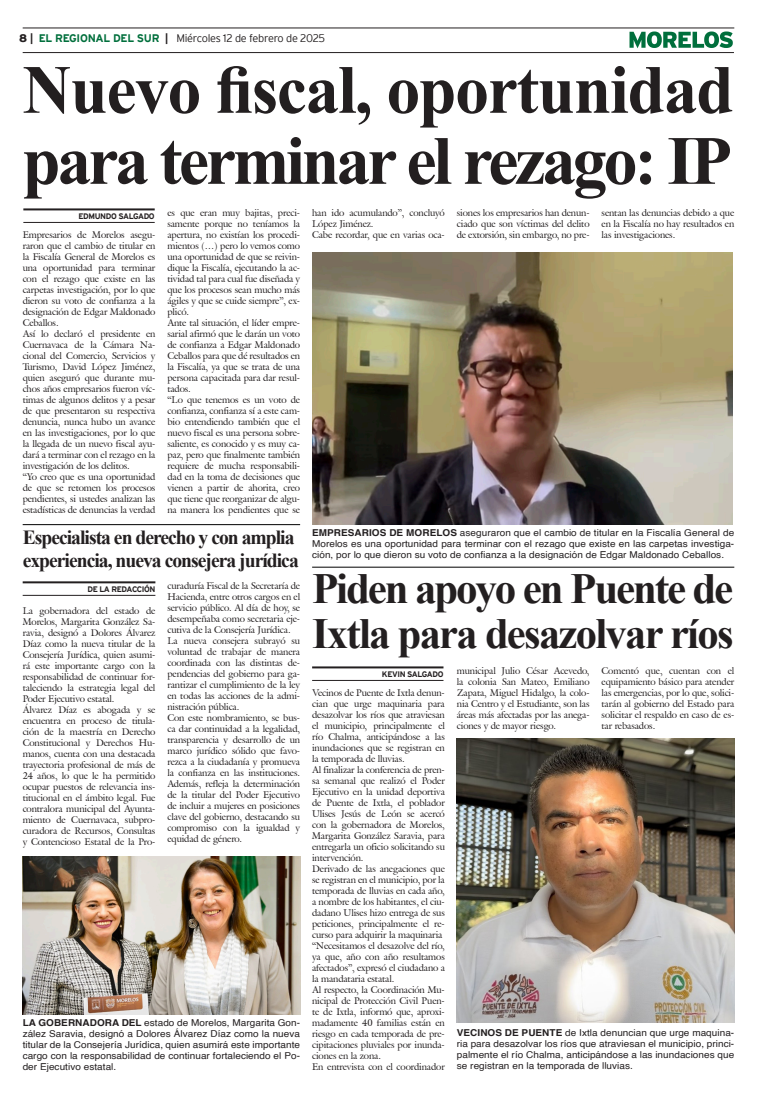
<style>
.page{position:relative;width:757px;height:1106px;background:#fff}
.page>*{position:absolute;margin:0;border:0;box-sizing:border-box;transform-origin:0 0}
.Cabeza_01{font:700 69px "Times New Roman";letter-spacing:-.035em;color:#231f20}
.Cabeza_02{font:700 43px "Times New Roman";letter-spacing:-.04em;color:#231f20}
.Cabeza_03{font:700 20px "Times New Roman";letter-spacing:-.05em;color:#231f20}
.t1{font:300 11px "Interstate";letter-spacing:-.025em;color:#231f20}
.t2{font:9.5px/11px "Galliard IT Cby BT";letter-spacing:-.01em;color:#231f20;text-align:justify}
.Pie_de_foto{font:9.5px/11px "Helvetica";letter-spacing:.005em;color:#231f20;text-align:justify;scale:1.05 1}
.t3{font:700 8px "Interstate";letter-spacing:-.05em;color:#231f20}
.s1{font-weight:900}
.s2{font-weight:700}
.s3{font-weight:700;color:#006f3c}
</style>
<div class="page">
<hr style="left:23px;top:28px;width:711px;height:1px;background:#231f20">
<hr style="left:23px;top:52px;width:711px;height:1px;background:#231f20">
<svg style="left:629px;top:31px;width:104px;height:17px"></svg>
<hr style="left:23px;top:208px;width:132px;height:2px;background:#231f20">
<hr style="left:23px;top:222px;width:132px;height:1px;background:#231f20">
<hr style="left:312px;top:666px;width:131px;height:2px;background:#231f20">
<hr style="left:312px;top:680px;width:131px;height:1px;background:#231f20">
<hr style="left:312px;top:566px;width:422px;height:1px;background:#000">
<img style="left:312px;top:252px;width:421px;height:272px">
<img style="left:457px;top:738px;width:277px;height:284px">
<hr style="left:23px;top:581px;width:132px;height:2px;background:#231f20">
<hr style="left:23px;top:595px;width:132px;height:1px;background:#231f20">
<hr style="left:23px;top:524px;width:277px;height:1px;background:#000">
<img style="left:23px;top:856px;width:277px;height:158px">
<p class="t1" style="left:19px;top:32px;width:307px"><span class="s1">8</span> <span class="s2">|</span> <span class="s3">EL REGIONAL DEL SUR</span> <span class="s2">|</span> Miércoles 12 de febrero de 2025</p>
<p class="Cabeza_01" style="left:23px;top:40px;width:712px">Nuevo fiscal, oportunidad</p>
<p class="Cabeza_01" style="left:23px;top:111px;width:711px">para terminar el rezago: IP</p>
<p class="t3" style="left:78px;top:212px;width:78px">EDMUNDO SALGADO</p>
<p class="t2" style="left:312px;top:207px;width:134px">han ido acumulando”, concluyó<br>López Jiménez.</p>
<p class="t2" style="left:312px;top:229px;width:134px">Cabe recordar, que en varias oca-</p>
<p class="t2" style="left:167px;top:207px;width:134px">es que eran muy bajitas, preci&shy;samente porque no teníamos la apertura, no existían los procedi&shy;mientos (…) pero lo vemos como una oportunidad de que se reivin&shy;dique la Fiscalía, ejecutando la ac&shy;tividad tal para cual fue diseñada y que los procesos sean mucho más ágiles y que se cuide siempre”, ex&shy;plicó.</p>
<p class="t2" style="left:167px;top:317px;width:134px">Ante tal situación, el líder empre&shy;sarial afirmó que le darán un voto de confianza a Edgar Maldonado Ceballos para que dé resultados en la Fiscalía, ya que se trata de una persona capacitada para dar resul&shy;tados.</p>
<p class="t2" style="left:167px;top:394px;width:134px">“Lo que tenemos es un voto de confianza, confianza sí a este cam&shy;bio entendiendo también que el nuevo fiscal es una persona sobre&shy;saliente, es conocido y es muy ca&shy;paz, pero que finalmente también requiere de mucha responsabili&shy;dad en la toma de decisiones que vienen a partir de ahorita, creo que tiene que reorganizar de algu&shy;na manera los pendientes que se</p>
<p class="t2" style="left:457px;top:207px;width:134px">siones los empresarios han denun&shy;ciado que son víctimas del delito de extorsión, sin embargo, no pre-</p>
<p class="t2" style="left:601px;top:207px;width:134px">sentan las denuncias debido a que en la Fiscalía no hay resultados en las investigaciones.</p>
<p class="t2" style="left:23px;top:229px;width:134px">Empresarios de Morelos asegu&shy;raron que el cambio de titular en la Fiscalía General de Morelos es una oportunidad para terminar con el rezago que existe en las carpetas investigación, por lo que dieron su voto de confianza a la designación de Edgar Maldonado Ceballos.</p>
<p class="t2" style="left:23px;top:328px;width:134px">Así lo declaró el presidente en Cuernavaca de la Cámara Na&shy;cional del Comercio, Servicios y Turismo, David López Jiménez, quien aseguró que durante mu&shy;chos años empresarios fueron víc&shy;timas de algunos delitos y a pesar de que presentaron su respectiva denuncia, nunca hubo un avance en las investigaciones, por lo que la llegada de un nuevo fiscal ayu&shy;dará a terminar con el rezago en la investigación de los delitos.</p>
<p class="t2" style="left:23px;top:471px;width:134px">“Yo creo que es una oportunidad de que se retomen los procesos pendientes, si ustedes analizan las estadísticas de denuncias la verdad</p>
<p class="Cabeza_03" style="left:23px;top:523px;width:273px">Especialista en derecho y con amplia</p>
<p class="Cabeza_03" style="left:23px;top:546px;width:278px">experiencia, nueva consejera jurídica</p>
<p class="t3" style="left:87px;top:584px;width:69px">DE LA REDACCIÓN</p>
<p class="t2" style="left:167px;top:579px;width:134px">curaduría Fiscal de la Secretaría de Hacienda, entre otros cargos en el servicio público. Al día de hoy, se desempeñaba como secretaria eje&shy;cutiva de la Consejería Jurídica.</p>
<p class="t2" style="left:167px;top:634px;width:134px">La nueva consejera subrayó su voluntad de trabajar de manera coordinada con las distintas de&shy;pendencias del gobierno para ga&shy;rantizar el cumplimiento de la ley en todas las acciones de la admi&shy;nistración pública.</p>
<p class="t2" style="left:167px;top:711px;width:134px">Con este nombramiento, se bus&shy;ca dar continuidad a la legalidad, transparencia y desarrollo de un marco jurídico sólido que favo&shy;rezca a la ciudadanía y promueva la confianza en las instituciones.<br>Además, refleja la determinación de la titular del Poder Ejecutivo de incluir a mujeres en posiciones clave del gobierno, destacando su compromiso con la igualdad y equidad de género.</p>
<p class="t2" style="left:23px;top:605px;width:134px">La gobernadora del estado de Morelos, Margarita González Sa&shy;ravia, designó a Dolores Álvarez Díaz como la nueva titular de la Consejería Jurídica, quien asumi&shy;rá este importante cargo con la responsabilidad de continuar for&shy;taleciendo la estrategia legal del Poder Ejecutivo estatal.</p>
<p class="t2" style="left:23px;top:704px;width:134px">Álvarez Díaz es abogada y se encuentra en proceso de titula&shy;ción de la maestría en Derecho Constitucional y Derechos Hu&shy;manos, cuenta con una destacada trayectoria profesional de más de 24 años, lo que le ha permitido ocupar puestos de relevancia ins&shy;titucional en el ámbito legal. Fue contralora municipal del Ayunta&shy;miento de Cuernavaca, subpro&shy;curadora de Recursos, Consultas y Contencioso Estatal de la Pro-</p>
<p class="Pie_de_foto" style="left:23px;top:1017px;width:266px"><span class="s2">LA GOBERNADORA DEL</span> estado de Morelos, Margarita Gon&shy;zález Saravia, designó a Dolores Álvarez Díaz como la nueva titular de la Consejería Jurídica, quien asumirá este importante cargo con la responsabilidad de continuar fortaleciendo el Po&shy;der Ejecutivo estatal.</p>
<p class="Pie_de_foto" style="left:312px;top:527px;width:403px"><span class="s2">EMPRESARIOS DE MORELOS</span> aseguraron que el cambio de titular en la Fiscalía General de Morelos es una oportunidad para terminar con el rezago que existe en las carpetas investiga&shy;ción, por lo que dieron su voto de confianza a la designación de Edgar Maldonado Ceballos.</p>
<p class="Cabeza_02" style="left:312px;top:558px;width:423px">Piden apoyo en Puente de</p>
<p class="Cabeza_02" style="left:312px;top:603px;width:423px">Ixtla para desazolvar ríos</p>
<p class="t3" style="left:382px;top:669px;width:63px">KEVIN SALGADO</p>
<p class="t2" style="left:457px;top:664px;width:134px">municipal Julio César Acevedo, la colonia San Mateo, Emiliano Zapata, Miguel Hidalgo, la colo&shy;nia Centro y el Estudiante, son las áreas más afectadas por las anega&shy;ciones y de mayor riesgo.</p>
<p class="t2" style="left:601px;top:664px;width:134px">Comentó que, cuentan con el equipamiento básico para atender las emergencias, por lo que, solici&shy;tarán al gobierno del Estado para solicitar el respaldo en caso de es&shy;tar rebasados.</p>
<p class="t2" style="left:312px;top:686px;width:134px">Vecinos de Puente de Ixtla denun&shy;cian que urge maquinaria para desazolvar los ríos que atraviesan el municipio, principalmente el río Chalma, anticipándose a las inundaciones que se registran en la temporada de lluvias.</p>
<p class="t2" style="left:312px;top:763px;width:134px">Al finalizar la conferencia de pren&shy;sa semanal que realizó el Poder Ejecutivo en la unidad deportiva de Puente de Ixtla, el poblador Ulises Jesús de León se acercó con la gobernadora de Morelos, Margarita González Saravia, para entregarla un oficio solicitando su intervención.</p>
<p class="t2" style="left:312px;top:862px;width:134px">Derivado de las anegaciones que se registran en el municipio, por la temporada de lluvias en cada año, a nombre de los habitantes, el ciu&shy;dadano Ulises hizo entrega de sus peticiones, principalmente el re&shy;curso para adquirir la maquinaria</p>
<p class="t2" style="left:312px;top:939px;width:134px">“Necesitamos el desazolve del río, ya que, año con año resultamos afectados”, expresó el ciudadano a la mandataria estatal.</p>
<p class="t2" style="left:312px;top:983px;width:134px">Al respecto, la Coordinación Mu&shy;nicipal de Protección Civil Puen&shy;te de Ixtla, informó que, aproxi&shy;madamente 40 familias están en riesgo en cada temporada de pre&shy;cipitaciones pluviales por inunda&shy;ciones en la zona.</p>
<p class="t2" style="left:312px;top:1060px;width:134px">En entrevista con el coordinador</p>
<p class="Pie_de_foto" style="left:457px;top:1027px;width:266px"><span class="s2">VECINOS DE PUENTE</span> de Ixtla denuncian que urge maquina&shy;ria para desazolvar los ríos que atraviesan el municipio, princi&shy;palmente el río Chalma, anticipándose a las inundaciones que se registran en la temporada de lluvias.</p>
</div>
